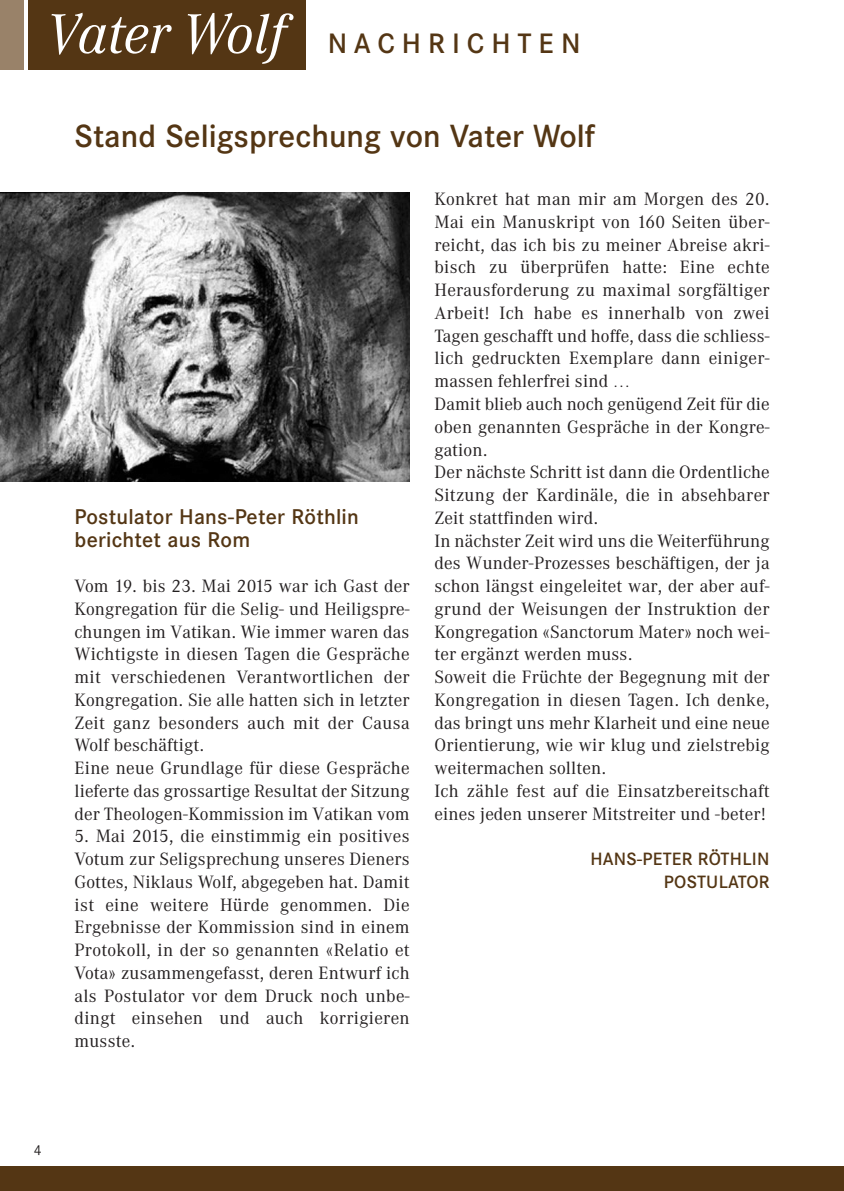
<style>
.page{position:relative;width:844px;height:1191px;background:#fff}
.page>*{position:absolute;margin:0;border:0;box-sizing:border-box;transform-origin:0 0}
.t1{font:500 31.5px "Corporate SBQ";color:#543614}
.t2{font:500 27.65px "Corporate SBQ";letter-spacing:.255em;color:#543614}
.t3{font:500 21px/22.8px "Corporate SBQ";letter-spacing:.01em;color:#543614}
.t4{font:17.5px/22.8px "Corporate ABQ";letter-spacing:.01em;color:#231f20}
.t5{font:500 17.5px/22.8px "Corporate SBQ";letter-spacing:.01em;color:#543614;text-align:right}
.t6{font:14px "Corporate SBQ";color:#231f20}
.s1{font-family:"Corporate ABQ";font-weight:400;font-style:italic;font-size:55.12px;color:#fff}
</style>
<div class="page">
<div style="left:0;top:1166px;width:843px;height:25px;background:#543614"></div>
<div style="left:0;top:0;width:305px;height:69px;background:#543614"></div>
<div style="left:0;top:0;width:25px;height:69px;background:#998269"></div>
<hr style="left:25px;top:0;width:3px;height:69px;background:#fff">
<img style="left:0;top:193px;width:409px;height:288px">
<h2 class="t2" style="left:47px;top:28px;width:535px"><span class="s1">VaterWolf</span> NACHRICHTEN</h2>
<h1 class="t1" style="left:74px;top:118px;width:522px">Stand Seligsprechung von Vater Wolf</h1>
<p class="t3" style="left:74px;top:505px;width:286px">Postulator Hans-Peter Röthlin berichtet aus Rom</p>
<p class="t4" style="left:74px;top:574px;width:336px">Vom 19. bis 23. Mai 2015 war ich Gast der Kongregation für die Selig- und Heiligspre&shy;chungen im Vatikan. Wie immer waren das Wichtigste in diesen Tagen die Gespräche mit verschiedenen Verantwortlichen der Kongregation. Sie alle hatten sich in letzter Zeit ganz besonders auch mit der Causa Wolf beschäftigt.<br>Eine neue Grundlage für diese Gespräche lieferte das grossartige Resultat der Sitzung der Theologen-Kommission im Vatikan vom</p>
<p class="t4" style="left:74px;top:825px;width:336px;text-align:justify">5. Mai 2015, die einstimmig ein positives Votum zur Seligsprechung unseres Dieners Gottes, Niklaus Wolf, abgegeben hat. Damit ist eine weitere Hürde genommen. Die Ergebnisse der Kommission sind in einem Protokoll, in der so genannten «Relatio et Vota» zusammengefasst, deren Entwurf ich als Postulator vor dem Druck noch unbe&shy;dingt einsehen und auch korrigieren musste.</p>
<p class="t4" style="left:434px;top:188px;width:336px">Konkret hat man mir am Morgen des 20.<br>Mai ein Manuskript von 160 Seiten über&shy;reicht, das ich bis zu meiner Abreise akri&shy;bisch zu überprüfen hatte: Eine echte Herausforderung zu maximal sorgfältiger Arbeit! Ich habe es innerhalb von zwei Tagen geschafft und hoffe, dass die schliess&shy;lich gedruckten Exemplare dann einiger&shy;massen fehlerfrei sind …<br>Damit blieb auch noch genügend Zeit für die oben genannten Gespräche in der Kongre&shy;gation.<br>Der nächste Schritt ist dann die Ordentliche Sitzung der Kardinäle, die in absehbarer Zeit stattfinden wird.<br>In nächster Zeit wird uns die Weiterführung des Wunder-Prozesses beschäftigen, der ja schon längst eingeleitet war, der aber auf&shy;grund der Weisungen der Instruktion der Kongregation «Sanctorum Mater» noch wei&shy;ter ergänzt werden muss.<br>Soweit die Früchte der Begegnung mit der Kongregation in diesen Tagen. Ich denke, das bringt uns mehr Klarheit und eine neue Orientierung, wie wir klug und zielstrebig weitermachen sollten.<br>Ich zähle fest auf die Einsatzbereitschaft eines jeden unserer Mitstreiter und -beter!</p>
<p class="t5" style="left:590px;top:847px;width:180px">HANS-PETER RÖTHLIN<br>POSTULATOR</p>
<p class="t6" style="left:34px;top:1142px;width:9px">4</p>
</div>
